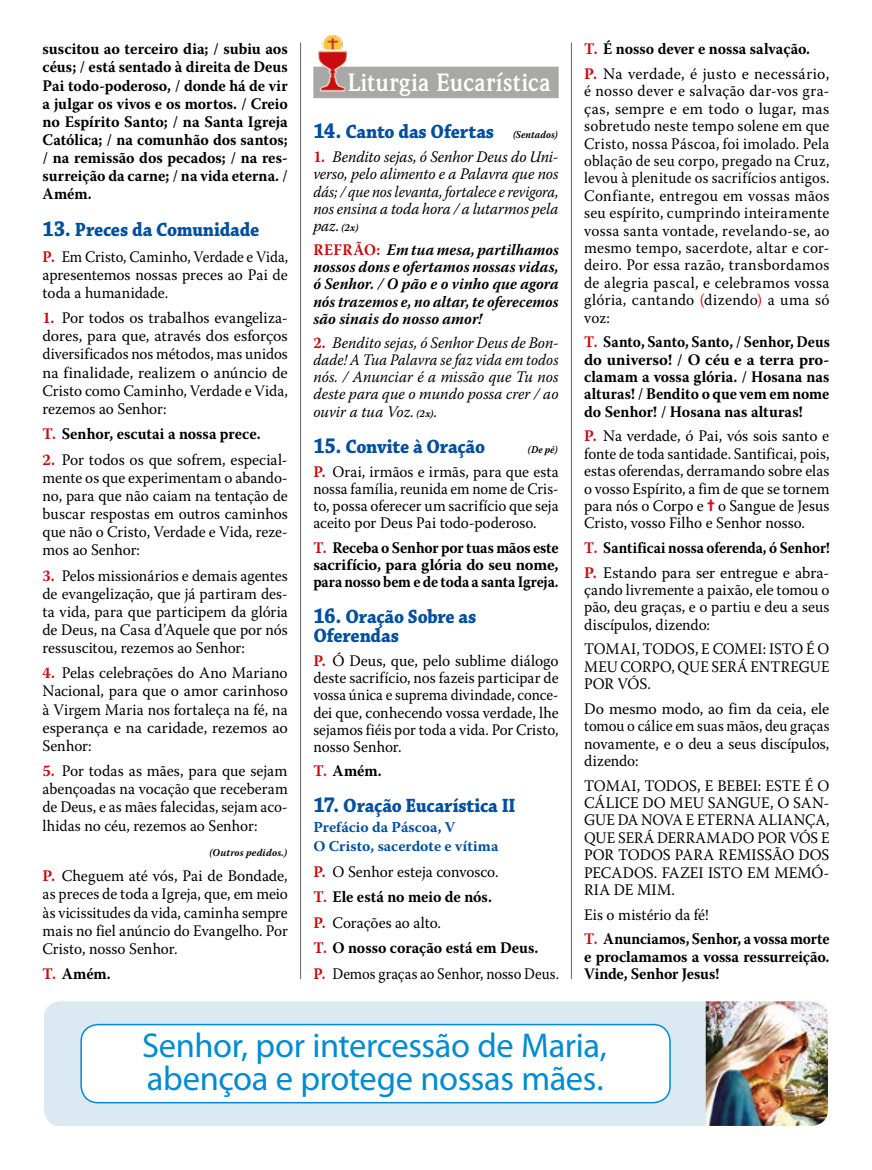
<style>
.page{position:relative;width:872px;height:1170px;background:#fff}
.page>*{position:absolute;margin:0;border:0;box-sizing:border-box;transform-origin:0 0}
.t1{font:34.5px/33px "Myriad Pro";letter-spacing:-.01em;color:#008bd2}
.t2{font:700 25.5px "Weidemann IT Cby BT";letter-spacing:.005em;color:#fff;scale:.95 1}
.t3{font:700 20.25px/18.9px "Chaparral Pro";letter-spacing:-.01em;color:#004f9f;scale:.91 1}
.t4{font:16.05px/17.4px "Warnock Pro";color:#000;text-align:justify;scale:.95 1}
.t5{font:16.05px/18.1px "Warnock Pro";color:#000;text-align:justify;scale:.96 1}
.t6{font:16.05px/18.1px "Warnock Pro";color:#000;text-align:justify}
.t7{font:700 16.05px/18.1px "Warnock Pro";letter-spacing:-.005em;color:#000;text-align:justify}
.t8{font:700 16.05px/17.4px "Warnock Pro";letter-spacing:-.005em;color:#000;text-align:justify;scale:.92 1}
.t9{font:italic 16.05px/17.1px "Warnock Pro";color:#000;text-align:justify;scale:.95 1}
.t10{font:italic 700 16.05px/17.1px "Warnock Pro";letter-spacing:.005em;color:#000;text-align:justify;scale:.93 1}
.t11{font:italic 16.05px/17.1px "Warnock Pro";color:#000;text-align:justify;scale:.94 1}
.t12{font:700 16.05px/17.1px "Warnock Pro";letter-spacing:-.005em;color:#000;text-align:justify;scale:.93 1}
.t13{font:16.05px/18.1px "Warnock Pro";color:#000;text-align:justify;scale:.92 1}
.t14{font:700 16.05px/24.6px "Warnock Pro";letter-spacing:-.005em;color:#000;scale:.91 1}
.t15{font:16.05px/24.6px "Warnock Pro";letter-spacing:.02em;color:#000}
.t16{font:16.05px/17.4px "Warnock Pro";color:#000;text-align:justify;scale:.94 1}
.t17{font:700 16.05px/17.4px "Warnock Pro";letter-spacing:-.005em;color:#000;scale:.96 1}
.t18{font:700 16.05px "Warnock Pro";letter-spacing:-.005em;color:#000;scale:.95 1}
.t19{font:700 15px/19.4px "Warnock Pro";letter-spacing:.005em;color:#004f9f}
.t20{font:italic 700 10.5px "Warnock Pro";letter-spacing:.02em;color:#000;scale:.95 1}
.t21{font:italic 700 10.5px "Warnock Pro";letter-spacing:.02em;color:#000;scale:.91 1}
.s1{font-size:22.5px}
.s2{font-weight:700;color:#c90c0f}
.s3{color:#c90c0f}
.s4{font-family:"Warnock Pro";font-style:italic;font-size:10.5px;color:#000}
.s5{font-weight:700;font-style:normal;color:#c90c0f}
.s6{font-weight:700;font-size:10.5px}
.s7{font-style:normal;color:#c90c0f}
.s8{font-weight:700}
.s9{color:#e30613}
.s10{font-family:"Monotype Sorts";font-size:16.5px;color:#e30613}
.s11{font-weight:400}
</style>
<div class="page">
<div style="left:43px;top:1000px;width:785px;height:126px;background:#dae9f2;border-radius:17px"></div>
<img style="left:705px;top:1002px;width:121px;height:122px">
<div style="left:43px;top:999px;width:786px;height:128px;border:2px solid #fff;border-radius:17px"></div>
<div style="left:81px;top:1024px;width:589px;height:78px;background:#fff;border-radius:17px"></div>
<div style="left:80px;top:1023px;width:591px;height:80px;border:2px solid #008bd2;border-radius:17px"></div>
<div style="left:313px;top:67px;width:245px;height:31px;background:#a8a8a7"></div>
<img style="left:317px;top:35px;width:30px;height:56px">
<hr style="left:300px;top:43px;width:1px;height:936px;background:#646363">
<hr style="left:571px;top:43px;width:1px;height:936px;background:#646363">
<p class="t7" style="left:43px;top:40px;width:247px">suscitou ao terceiro dia; / subiu aos céus; / está sentado à direita de Deus Pai todo-poderoso, / donde há de vir a julgar os vivos e os mortos. / Creio no Espírito Santo; / na Santa Igreja Católica; / na comunhão dos santos; / na remissão dos pecados; / na res&shy;surreição da carne; / na vida eterna. / Amém.</p>
<p class="t3" style="left:43px;top:221px;width:240px"><span class="s1">13.</span> Preces da Comunidade</p>
<p class="t13" style="left:43px;top:247px;width:268px"><span class="s2">P.</span> Em Cristo, Caminho, Verdade e Vida, apresentemos nossas preces ao Pai de toda a humanidade.</p>
<p class="t6" style="left:43px;top:308px;width:247px"><span class="s2">1.</span> Por todos os trabalhos evangeliza&shy;dores, para que, através dos esforços diversificados nos métodos, mas unidos na finalidade, realizem o anúncio de Cristo como Caminho, Verdade e Vida, rezemos ao Senhor:</p>
<p class="t18" style="left:43px;top:424px;width:231px"><span class="s3">T.</span> Senhor, escutai a nossa prece.</p>
<p class="t6" style="left:43px;top:450px;width:247px"><span class="s2">2.</span> Por todos os que sofrem, especial&shy;mente os que experimentam o abando&shy;no, para que não caiam na tentação de buscar respostas em outros caminhos que não o Cristo, Verdade e Vida, reze&shy;mos ao Senhor:</p>
<p class="t4" style="left:43px;top:566px;width:260px;line-height:18.1px"><span class="s2">3.</span> Pelos missionários e demais agentes de evangelização, que já partiram des&shy;ta vida, para que participem da glória de Deus, na Casa d’Aquele que por nós ressuscitou, rezemos ao Senhor:</p>
<p class="t5" style="left:43px;top:663px;width:257px"><span class="s2">4.</span> Pelas celebrações do Ano Mariano Nacional, para que o amor carinhoso à Virgem Maria nos fortaleça na fé, na esperança e na caridade, rezemos ao Senhor:</p>
<p class="t5" style="left:43px;top:761px;width:257px"><span class="s2">5.</span> Por todas as mães, para que sejam abençoadas na vocação que receberam de Deus, e as mães falecidas, sejam aco&shy;lhidas no céu, rezemos ao Senhor:</p>
<p class="t20" style="left:209px;top:846px;width:83px">(Outros pedidos.)</p>
<p class="t6" style="left:43px;top:866px;width:247px"><span class="s2">P.</span> Cheguem até vós, Pai de Bondade, as preces de toda a Igreja, que, em meio às vicissitudes da vida, caminha sempre mais no fiel anúncio do Evangelho. Por Cristo, nosso Senhor.</p>
<p class="t18" style="left:43px;top:964px;width:73px"><span class="s3">T.</span> Amém.</p>
<h2 class="t2" style="left:347px;top:67px;width:215px">Liturgia Eucarística</h2>
<p class="t3" style="left:313px;top:123px;width:270px"><span class="s1">14.</span> Canto das Ofertas <span class="s4">(Sentados)</span></p>
<p class="t9" style="left:313px;top:148px;width:260px"><span class="s5">1.</span> Bendito sejas, ó Senhor Deus do Uni&shy;verso, pelo alimento e a Palavra que nos dás; / que nos levanta, fortalece e revigora, nos ensina a toda hora / a lutarmos pela paz. <span class="s6">(2x)</span></p>
<p class="t10" style="left:313px;top:241px;width:265px"><span class="s7">REFRÃO:</span> Em tua mesa, partilhamos nossos dons e ofertamos nossas vidas, ó Senhor. / O pão e o vinho que agora nós trazemos e, no altar, te oferecemos são sinais do nosso amor!</p>
<p class="t11" style="left:313px;top:334px;width:262px"><span class="s5">2.</span> Bendito sejas, ó Senhor Deus de Bon&shy;dade! A Tua Palavra se faz vida em todos nós. / Anunciar é a missão que Tu nos deste para que o mundo possa crer / ao ouvir a tua Voz. <span class="s6">(2x)</span>.</p>
<p class="t3" style="left:313px;top:437px;width:190px"><span class="s1">15.</span> Convite à Oração</p>
<p class="t21" style="left:528px;top:442px;width:34px">(De pé)</p>
<p class="t4" style="left:313px;top:463px;width:260px"><span class="s2">P.</span> Orai, irmãos e irmãs, para que esta nossa família, reunida em nome de Cris&shy;to, possa oferecer um sacrifício que seja aceito por Deus Pai todo-poderoso.</p>
<p class="t12" style="left:313px;top:538px;width:265px"><span class="s3">T.</span> Receba o Senhor por tuas mãos este sacrifício, para glória do seu nome, para nosso bem e de toda a santa Igreja.</p>
<p class="t3" style="left:313px;top:607px;width:181px"><span class="s1">16.</span> Oração Sobre as<br>Oferendas</p>
<p class="t5" style="left:313px;top:652px;width:257px;line-height:17.1px"><span class="s2">P.</span> Ó Deus, que, pelo sublime diálogo deste sacrifício, nos fazeis participar de vossa única e suprema divindade, conce&shy;dei que, conhecendo vossa verdade, lhe sejamos fiéis por toda a vida. Por Cristo, nosso Senhor.</p>
<p class="t18" style="left:313px;top:761px;width:73px"><span class="s3">T.</span> Amém.</p>
<p class="t3" style="left:313px;top:796px;width:224px"><span class="s1">17.</span> Oração Eucarística II</p>
<p class="t19" style="left:313px;top:816px;width:186px">Prefácio da Páscoa, V<br>O Cristo, sacerdote e vítima</p>
<p class="t4" style="left:313px;top:858px;width:260px;line-height:25.7px;text-align:left"><span class="s2">P.</span> O Senhor esteja convosco.<br><span class="s2">T.</span> <span class="s8">Ele está no meio de nós.<br></span><span class="s2">P.</span> Corações ao alto.<br><span class="s2">T.</span> <span class="s8">O nosso coração está em Deus.<br></span><span class="s2">P.</span> Demos graças ao Senhor, nosso Deus.</p>
<p class="t15" style="left:584px;top:36px;width:246px"><span class="s2">T.</span> <span class="s8">É nosso dever e nossa salvação.<br></span><span class="s2">P.</span> Na verdade, é justo e necessário,</p>
<p class="t4" style="left:584px;top:82px;width:260px">é nosso dever e salvação dar-vos gra&shy;ças, sempre e em todo o lugar, mas sobretudo neste tempo solene em que Cristo, nossa Páscoa, foi imolado. Pela oblação de seu corpo, pregado na Cruz, levou à plenitude os sacrifícios antigos.<br>Confiante, entregou em vossas mãos seu espírito, cumprindo inteiramente vossa santa vontade, revelando-se, ao mesmo tempo, sacerdote, altar e cor&shy;deiro. Por essa razão, transbordamos de alegria pascal, e celebramos vossa glória, cantando <span class="s9">(</span>dizendo<span class="s9">)</span> a uma só voz:</p>
<p class="t8" style="left:584px;top:333px;width:268px"><span class="s3">T.</span> Santo, Santo, Santo, / Senhor, Deus do universo! / O céu e a terra pro&shy;clamam a vossa glória. / Hosana nas alturas! / Bendito o que vem em nome do Senhor! / Hosana nas alturas!</p>
<p class="t5" style="left:584px;top:427px;width:257px;line-height:17.4px"><span class="s2">P.</span> Na verdade, ó Pai, vós sois santo e fonte de toda santidade. Santificai, pois, estas oferendas, derramando sobre elas o vosso Espírito, a fim de que se tornem para nós o Corpo e <span class="s10">=</span> o Sangue de Jesus Cristo, vosso Filho e Senhor nosso.</p>
<p class="t14" style="left:584px;top:535px;width:272px"><span class="s3">T.</span> Santificai nossa oferenda, ó Senhor!<br><span class="s3">P.</span> <span class="s11">Estando para ser entregue e abra-</span></p>
<p class="t4" style="left:584px;top:580px;width:260px">çando livremente a paixão, ele tomou o pão, deu graças, e o partiu e deu a seus discípulos, dizendo:</p>
<p class="t16" style="left:584px;top:640px;width:262px">TOMAI, TODOS, E COMEI: ISTO É O MEU CORPO, QUE SERÁ ENTREGUE POR VÓS.</p>
<p class="t6" style="left:584px;top:699px;width:247px;line-height:17.4px">Do mesmo modo, ao fim da ceia, ele tomou o cálice em suas mãos, deu graças novamente, e o deu a seus discípulos, dizendo:</p>
<p class="t4" style="left:584px;top:776px;width:260px">TOMAI, TODOS, E BEBEI: ESTE É O CÁLICE DO MEU SANGUE, O SAN-GUE DA NOVA E ETERNA ALIANÇA, QUE SERÁ DERRAMADO POR VÓS E POR TODOS PARA REMISSÃO DOS PECADOS. FAZEI ISTO EM MEMÓ-RIA DE MIM.</p>
<p class="t12" style="left:584px;top:901px;width:265px;line-height:24.6px"><span class="s11">Eis o mistério da fé!<br></span><span class="s3">T.</span> Anunciamos, Senhor, a vossa morte</p>
<p class="t17" style="left:584px;top:947px;width:257px">e proclamamos a vossa ressurreição.<br>Vinde, Senhor Jesus!</p>
<h1 class="t1" style="left:142px;top:1028px;width:466px">Senhor, por intercessão de Maria, abençoa e protege nossas mães.</h1>
</div>
